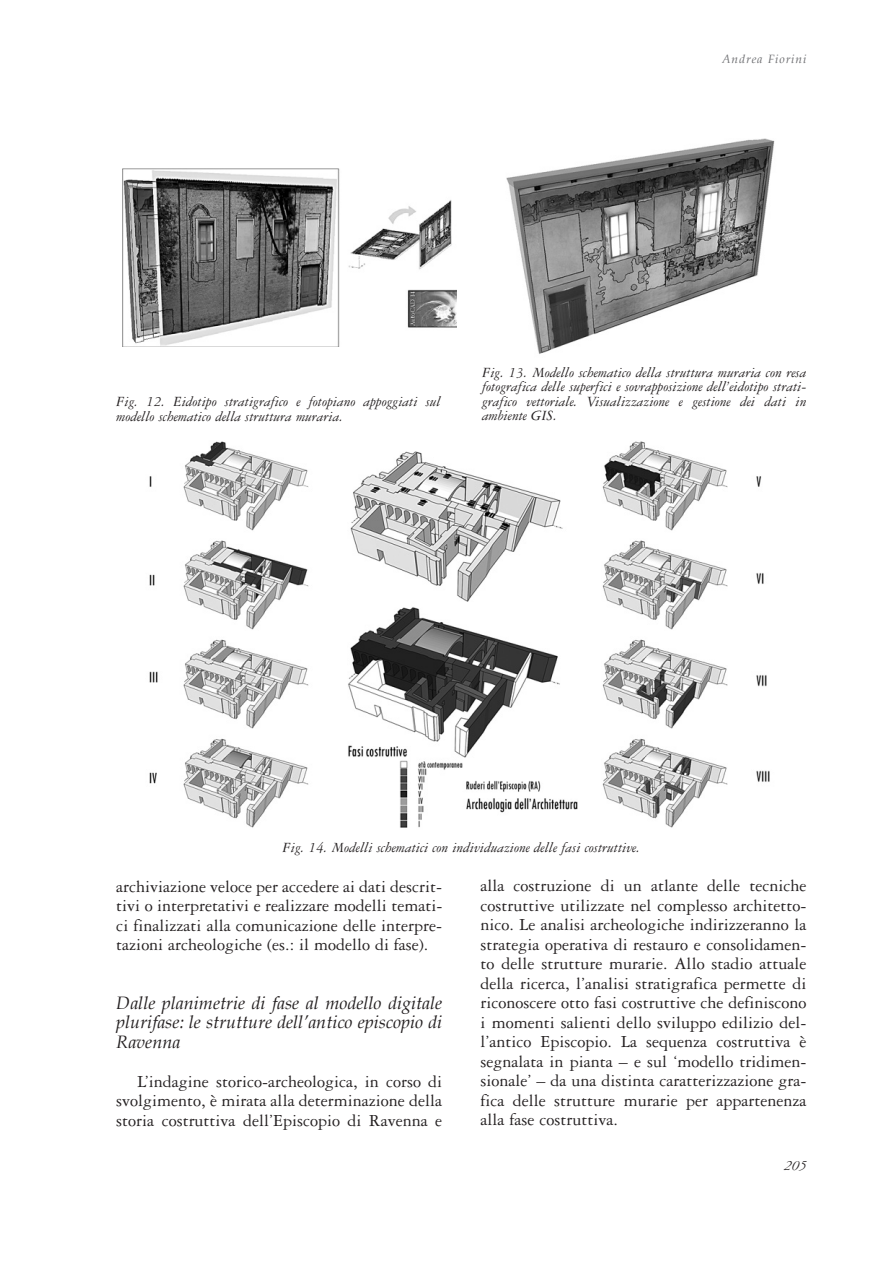
<style>
.page{position:relative;width:893px;height:1263px;background:#fff}
.page>*{position:absolute;margin:0;border:0;box-sizing:border-box;transform-origin:0 0}
.t1{font:18px/19.5px "Garamond Three";color:#231f20;text-align:justify}
.t2{font:italic 18px/19.5px "Book Antiqua";color:#231f20;text-align:justify}
.t3{font:italic 15px/14.2px "Garamond Three";color:#231f20}
.t4{font:italic 12px "Book Antiqua";letter-spacing:.075em;color:#6c6d70}
</style>
<div class="page">
<img style="left:122px;top:168px;width:335px;height:178px">
<img style="left:506px;top:139px;width:269px;height:215px">
<img style="left:149px;top:441px;width:621px;height:387px">
<p class="t4" style="left:722px;top:52px;width:86px">Andrea Fiorini</p>
<p class="t3" style="left:116px;top:396px;width:326px">Fig. 12. Eidotipo stratigrafico e fotopiano appoggiati sul modello schematico della struttura muraria.</p>
<p class="t3" style="left:482px;top:367px;width:326px;text-align:justify">Fig. 13. Modello schematico della struttura muraria con resa fotografica delle superfici e sovrapposizione dell’eidotipo strati&shy;grafico vettoriale. Visualizzazione e gestione dei dati in ambiente GIS.</p>
<p class="t3" style="left:283px;top:842px;width:359px">Fig. 14. Modelli schematici con individuazione delle fasi costruttive.</p>
<p class="t1" style="left:116px;top:878px;width:327px">archiviazione veloce per accedere ai dati descrit&shy;tivi o interpretativi e realizzare modelli temati&shy;ci finalizzati alla comunicazione delle interpre&shy;tazioni archeologiche (es.: il modello di fase).</p>
<p class="t2" style="left:116px;top:993px;width:327px">Dalle planimetrie di fase al modello digitale plurifase: le strutture dell’antico episcopio di Ravenna</p>
<p class="t1" style="left:116px;top:1073px;width:327px;text-indent:21px">L’indagine storico-archeologica, in corso di svolgimento, è mirata alla determinazione della storia costruttiva dell’Episcopio di Ravenna e</p>
<p class="t1" style="left:480px;top:878px;width:327px">alla costruzione di un atlante delle tecniche costruttive utilizzate nel complesso architetto&shy;nico. Le analisi archeologiche indirizzeranno la strategia operativa di restauro e consolidamen&shy;to delle strutture murarie. Allo stadio attuale della ricerca, l’analisi stratigrafica permette di riconoscere otto fasi costruttive che definiscono i momenti salienti dello sviluppo edilizio del&shy;l’antico Episcopio. La sequenza costruttiva è segnalata in pianta – e sul ‘modello tridimen&shy;sionale’ – da una distinta caratterizzazione gra&shy;fica delle strutture murarie per appartenenza alla fase costruttiva.</p>
<p class="t3" style="left:784px;top:1160px;width:27px">205</p>
</div>
